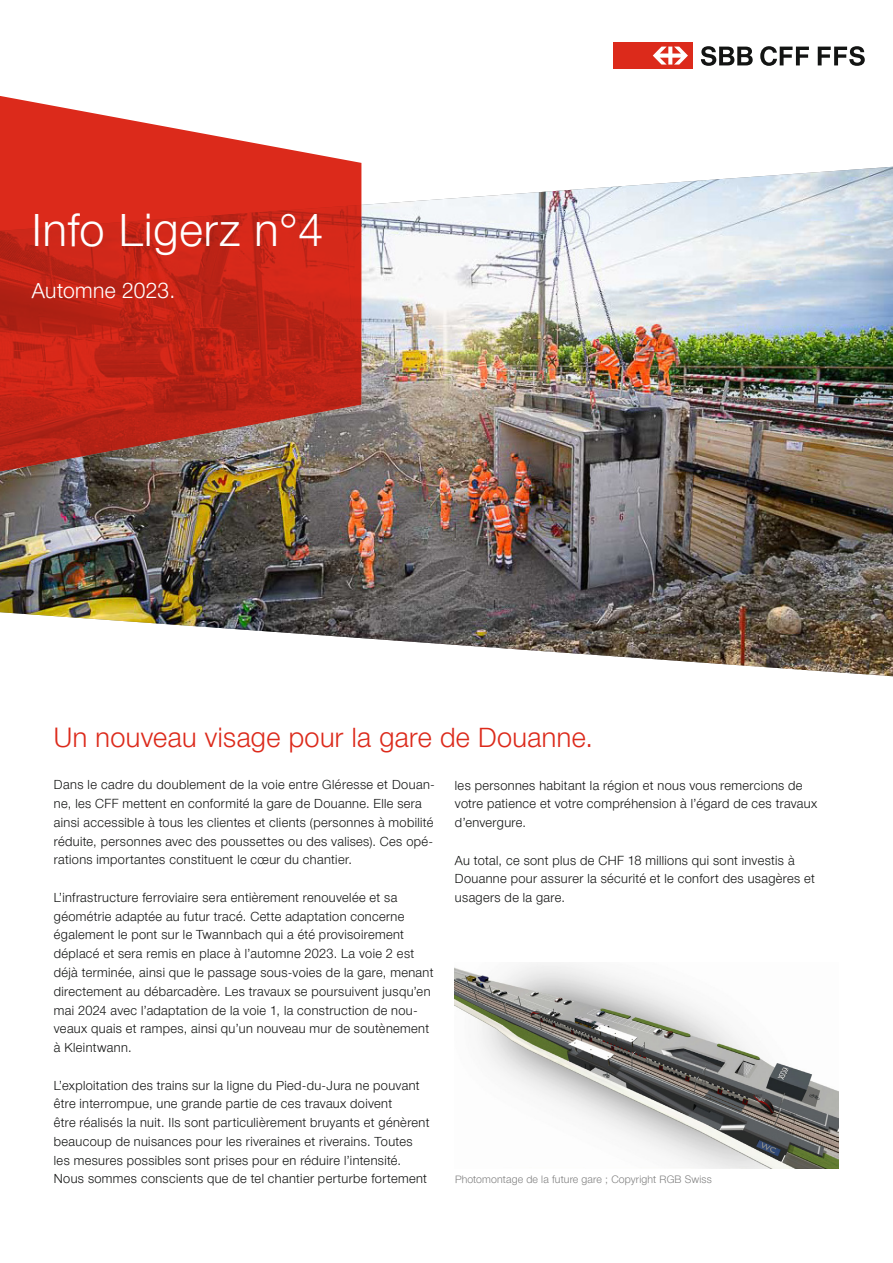
<style>
.page{position:relative;width:893px;height:1263px;background:#fff}
.page>*{position:absolute;margin:0;border:0;box-sizing:border-box;transform-origin:0 0}
.t1{font:300 45px "SBB";letter-spacing:.02em;color:#fff}
.t2{font:300 27px "SBB";letter-spacing:.015em;color:#dc2a1b}
.t3{font:300 21px "SBB";letter-spacing:.02em;color:#fff}
.t4{font:300 12.75px/18.8px "SBB";letter-spacing:.03em;color:#131413}
.t5{font:300 10.5px "SBB";letter-spacing:.015em;color:#818181}
</style>
<div class="page">
<svg style="left:701px;top:46px;width:52px;height:20px"></svg>
<svg style="left:760px;top:46px;width:49px;height:20px"></svg>
<svg style="left:818px;top:46px;width:47px;height:20px"></svg>
<div style="left:613px;top:42px;width:79px;height:27px;background:#dc2a1b"></div>
<svg style="left:653px;top:47px;width:35px;height:18px"></svg>
<img style="left:0;top:167px;width:893px;height:509px">
<svg style="left:0;top:96px;width:361px;height:378px;background:#c74134"></svg>
<img style="left:455px;top:963px;width:384px;height:205px">
<h1 class="t1" style="left:32px;top:198px;width:292px">Info Ligerz n°4</h1>
<h3 class="t3" style="left:32px;top:276px;width:145px">Automne 2023.</h3>
<h2 class="t2" style="left:54px;top:718px;width:541px">Un nouveau visage pour la gare de Douanne.</h2>
<p class="t4" style="left:54px;top:775px;width:383px">Dans le cadre du doublement de la voie entre Gléresse et Douan&shy;ne, les CFF mettent en conformité la gare de Douanne. Elle sera ainsi accessible à tous les clientes et clients (personnes à mobilité réduite, personnes avec des poussettes ou des valises). Ces opé&shy;rations importantes constituent le cœur du chantier.</p>
<p class="t4" style="left:54px;top:887px;width:381px">L’infrastructure ferroviaire sera entièrement renouvelée et sa géométrie adaptée au futur tracé. Cette adaptation concerne également le pont sur le Twannbach qui a été provisoirement déplacé et sera remis en place à l’automne 2023. La voie 2 est déjà terminée, ainsi que le passage sous-voies de la gare, menant directement au débarcadère. Les travaux se poursuivent jusqu’en mai 2024 avec l’adaptation de la voie 1, la construction de nou&shy;veaux quais et rampes, ainsi qu’un nouveau mur de soutènement à Kleintwann.</p>
<p class="t4" style="left:54px;top:1075px;width:377px">L’exploitation des trains sur la ligne du Pied-du-Jura ne pouvant être interrompue, une grande partie de ces travaux doivent<br>être réalisés la nuit. Ils sont particulièrement bruyants et génèrent beaucoup de nuisances pour les riveraines et riverains. Toutes les mesures possibles sont prises pour en réduire l’intensité.<br>Nous sommes conscients que de tel chantier perturbe fortement</p>
<p class="t4" style="left:455px;top:775px;width:364px">les personnes habitant la région et nous vous remercions de votre patience et votre compréhension à l’égard de ces travaux d’envergure.</p>
<p class="t4" style="left:455px;top:850px;width:361px">Au total, ce sont plus de CHF 18 millions qui sont investis à<br>Douanne pour assurer la sécurité et le confort des usagères et usagers de la gare.</p>
<p class="t5" style="left:455px;top:1171px;width:258px">Photomontage de la future gare ; Copyright RGB Swiss</p>
</div>
